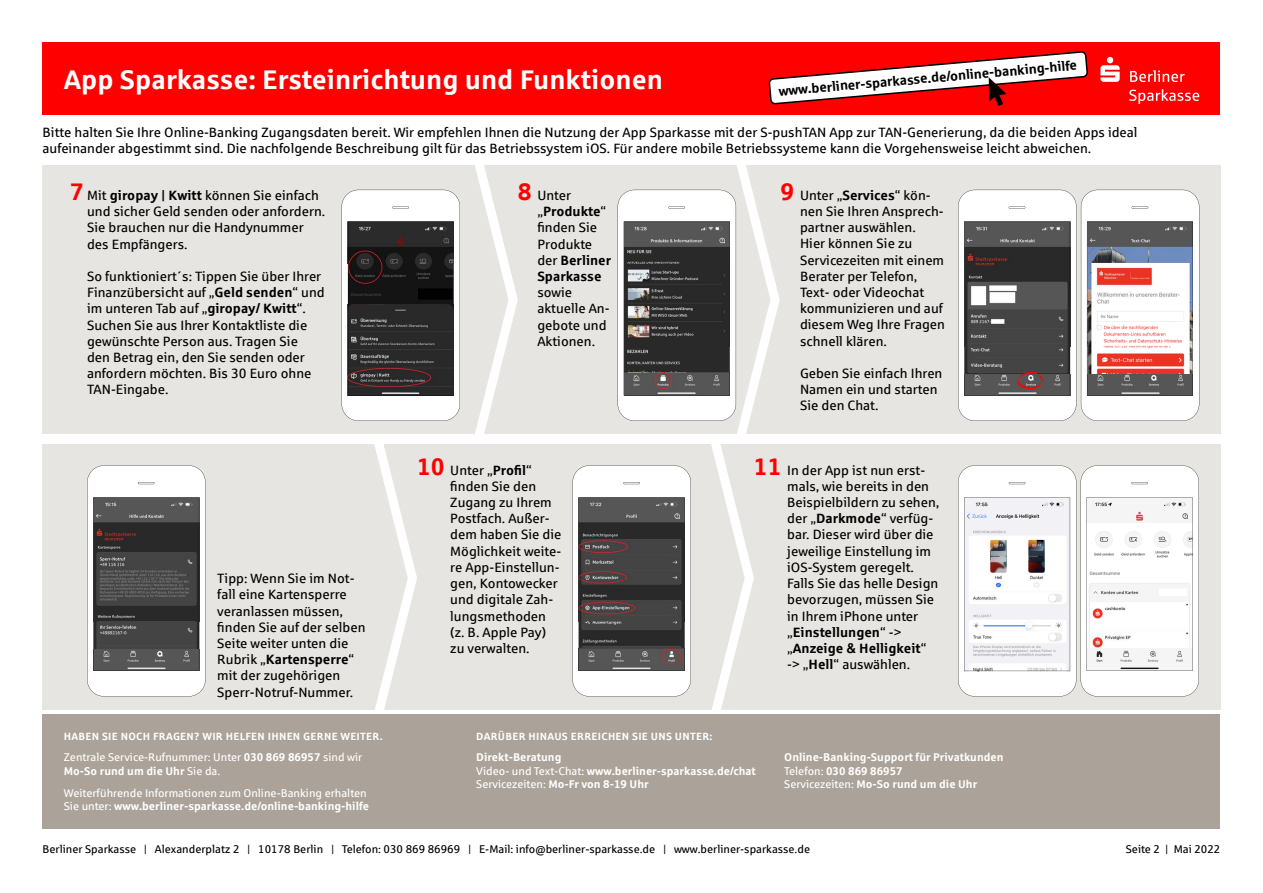
<style>
.page{position:relative;width:1263px;height:893px;background:#fff}
.page>*{position:absolute;margin:0;border:0;box-sizing:border-box;transform-origin:0 0}
.t1{font:700 27px "Sparkasse Rg";color:#fff}
.t2{font:13.5px/16.2px "Sparkasse Rg";color:#000}
.t3{font:700 13.5px "Sparkasse Rg";color:#000}
.t4{font:700 11.25px/13.5px "Sparkasse Rg";color:#fff}
.t5{font:11.25px/13.5px "Sparkasse Rg";color:#fff}
.t6{font:11.25px "Sparkasse Rg";color:#000}
.t7{font:700 10.5px "Sparkasse Rg";letter-spacing:.025em;color:#fff}
.s1{font-weight:700;font-size:24px;color:#f00}
.s2{font-weight:700}
.s3{font-weight:400}
</style>
<div class="page">
<div style="left:42px;top:165px;width:1178px;height:544px;background:#e7e5e1"></div>
<div style="left:28px;top:434px;width:1225px;height:9px;background:#fff"></div>
<svg style="left:475px;top:165px;width:43px;height:269px"></svg>
<svg style="left:373px;top:443px;width:44px;height:267px"></svg>
<div style="left:43px;top:43px;width:1177px;height:72px;background:#f00"></div>
<svg style="left:87px;top:465px;width:119px;height:231px;background:#807f7f"></svg>
<svg style="left:958px;top:465px;width:241px;height:231px;background:#f1f0f0"></svg>
<svg style="left:342px;top:190px;width:118px;height:231px;background:#6d6c6c"></svg>
<svg style="left:958px;top:190px;width:241px;height:231px;background:#aaa2a3"></svg>
<svg style="left:572px;top:165px;width:208px;height:545px"></svg>
<svg style="left:768px;top:51px;width:320px;height:55px"></svg>
<svg style="left:1129px;top:89px;width:70px;height:15px"></svg>
<svg style="left:1100px;top:57px;width:84px;height:25px"></svg>
<div style="left:43px;top:714px;width:1177px;height:115px;background:#aba399"></div>
<p class="t3" style="left:778px;top:82px;width:301px;rotate:-5deg">www.berliner-sparkasse.de/online-banking-hilfe</p>
<h1 class="t1" style="left:64px;top:62px;width:601px">App Sparkasse: Ersteinrichtung und Funktionen</h1>
<p class="t2" style="left:43px;top:124px;width:1096px">Bitte halten Sie Ihre Online-Banking Zugangsdaten bereit. Wir empfehlen Ihnen die Nutzung der App Sparkasse mit der S-pushTAN App zur TAN-Generierung, da die beiden Apps ideal aufeinander abgestimmt sind. Die nachfolgende Beschreibung gilt für das Betriebssystem iOS. Für andere mobile Betriebssysteme kann die Vorgehensweise leicht abweichen.</p>
<p class="t2" style="left:537px;top:187px;width:75px;text-indent:-19px"><span class="s1">8</span> Unter „<span class="s2">Produkte</span>“ finden Sie<br>Produkte der <span class="s2">Berliner<br>Sparkasse</span></p>
<p class="t2" style="left:537px;top:284px;width:74px">sowie aktuelle An&shy;gebote und<br>Aktionen.</p>
<p class="t2" style="left:800px;top:187px;width:147px;text-indent:-19px"><span class="s1">9</span> Unter „<span class="s2">Services</span>“ kön&shy;nen Sie Ihren Ansprech&shy;partner auswählen.<br>Hier können Sie zu<br>Servicezeiten mit einem<br>Berater per Telefon,<br>Text- oder Videochat kommunizieren und auf diesem Weg Ihre Fragen schnell klären.</p>
<p class="t2" style="left:800px;top:365px;width:144px">Geben Sie einfach Ihren<br>Namen ein und starten<br>Sie den Chat.</p>
<p class="t2" style="left:87px;top:187px;width:240px;text-indent:-17px"><span class="s1">7</span> Mit <span class="s2">giropay | Kwitt</span> können Sie einfach und sicher Geld senden oder anfordern.<br>Sie brauchen nur die Handy nummer des Empfängers.</p>
<p class="t2" style="left:87px;top:268px;width:239px">So funktioniert´s: Tippen Sie über Ihrer Finanzübersicht auf „<span class="s2">Geld senden</span>“ und im unteren Tab auf „<span class="s2">giropay/ Kwitt</span>“.<br>Suchen Sie aus Ihrer Kontaktliste die gewünschte Person aus. Tragen Sie<br>den Betrag ein, den Sie senden oder anfordern möchten. Bis 30 Euro ohne TAN-Eingabe.</p>
<p class="t2" style="left:217px;top:570px;width:150px">Tipp: Wenn Sie im Not&shy;fall eine Kartensperre veranlassen müssen, finden Sie auf der selben<br>Seite weiter unten die<br>Rubrik „<span class="s2">Kartensperre</span>“ mit der zugehörigen<br>Sperr-Notruf-Nummer.</p>
<p class="t7" style="left:64px;top:730px;width:320px">HABEN SIE NOCH FRAGEN? WIR HELFEN IHNEN GERNE WEITER.</p>
<p class="t5" style="left:64px;top:750px;width:300px">Zentrale Service-Rufnummer: Unter <span class="s2">030 869 86957</span> sind wir<br><span class="s2">Mo-So rund um die Uhr</span> Sie da.</p>
<p class="t5" style="left:64px;top:786px;width:307px">Weiterführende Informationen zum Online-Banking erhalten<br>Sie unter: <span class="s2">www.berliner-sparkasse.de/online-banking-hilfe</span></p>
<p class="t2" style="left:450px;top:461px;width:113px;text-indent:-33px"><span class="s1">10</span> Unter „<span class="s2">Profil</span>“ finden Sie den<br>Zugang zu Ihrem<br>Postfach. Außer&shy;dem haben Sie die<br>Möglichkeit weite&shy;re App-Einstellun&shy;gen, Kontowecker und digitale Zah&shy;lungsmethoden (z. B. Apple Pay) zu verwalten.</p>
<p class="t7" style="left:476px;top:730px;width:238px">DARÜBER HINAUS ERREICHEN SIE UNS UNTER:</p>
<p class="t2" style="left:787px;top:461px;width:154px;text-indent:-33px"><span class="s1">11</span> In der App ist nun erst&shy;mals, wie bereits in den<br>Beispielbildern zu sehen, der „<span class="s2">Darkmode</span>“ verfüg&shy;bar. Dieser wird über die jeweilige Einstellung im iOS-System geregelt.<br>Falls Sie das helle Design bevorzugen, müssen Sie in Ihrem iPhone unter „<span class="s2">Einstellungen</span>“ -&gt; „<span class="s2">Anzeige &amp; Helligkeit</span>“ -&gt; „<span class="s2">Hell</span>“ auswählen.</p>
<p class="t4" style="left:476px;top:750px;width:281px">Direkt-Beratung<br><span class="s3">Video- und Text-Chat:</span> www.berliner-sparkasse.de/chat<br><span class="s3">Servicezeiten:</span> Mo-Fr von 8-19 Uhr</p>
<p class="t4" style="left:784px;top:750px;width:221px">Online-Banking-Support für Privatkunden<br><span class="s3">Telefon:</span> 030 869 86957<br><span class="s3">Servicezeiten:</span> Mo-So rund um die Uhr</p>
<p class="t6" style="left:43px;top:842px;width:769px">Berliner Sparkasse | Alexanderplatz 2 | 10178 Berlin | Telefon: 030 869 86969 | E-Mail: info@berliner-sparkasse.de | www.berliner-sparkasse.de</p>
<p class="t6" style="left:1126px;top:842px;width:96px">Seite 2 | Mai 2022</p>
</div>
